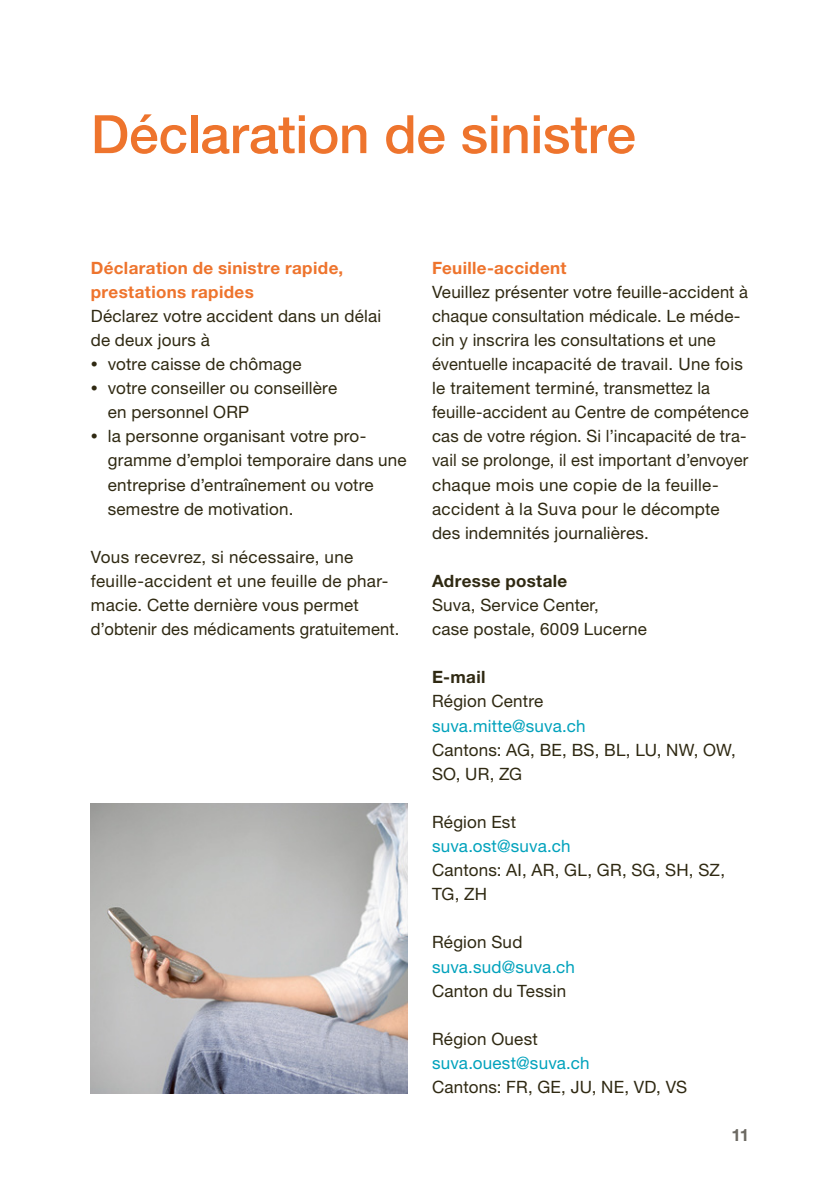
<style>
.page{position:relative;width:840px;height:1191px;background:#fff}
.page>*{position:absolute;margin:0;border:0;box-sizing:border-box;transform-origin:0 0}
.t1{font:500 53px "Helvetica Neue LT Std";letter-spacing:-.005em;color:#ee742d}
.t2{font:17px/24px "Helvetica Neue LT Std";letter-spacing:.01em;color:#2f2912}
.t3{font:17px "Helvetica Neue LT Std";letter-spacing:.01em;color:#00a2bc}
.t4{font:700 17px/24px "Helvetica Neue LT Std";letter-spacing:.02em;color:#ee742d}
.t5{font:700 17px "Helvetica Neue LT Std";letter-spacing:.02em;color:#2f2912}
.t6{font:700 17px "Helvetica Neue LT Std";color:#6d6a63}
.s1{font-size:14px}
</style>
<div class="page">
<img style="left:91px;top:804px;width:316px;height:289px">
<h1 class="t1" style="left:91px;top:103px;width:546px">Déclaration de sinistre</h1>
<p class="t4" style="left:91px;top:255px;width:254px">Déclaration de sinistre rapide, prestations rapides</p>
<p class="t2" style="left:91px;top:303px;width:292px">Déclarez votre accident dans un délai de deux jours à</p>
<p class="t2" style="left:91px;top:352px;width:212px"><span class="s1">•</span> votre caisse de chômage</p>
<p class="t2" style="left:108px;top:376px;width:231px;text-indent:-17px"><span class="s1">•</span> votre conseiller ou conseillère en personnel ORP</p>
<p class="t2" style="left:108px;top:424px;width:300px;text-indent:-17px"><span class="s1">•</span> la personne organisant votre pro&shy;gramme d’emploi temporaire dans une entreprise d’entraînement ou votre semestre de motivation.</p>
<p class="t2" style="left:91px;top:544px;width:310px">Vous recevrez, si nécessaire, une feuille-accident et une feuille de phar&shy;macie. Cette dernière vous permet d’obtenir des médicaments gratuitement.</p>
<p class="t4" style="left:432px;top:255px;width:136px">Feuille-accident</p>
<p class="t2" style="left:432px;top:279px;width:318px">Veuillez présenter votre feuille-accident à chaque consultation médicale. Le méde&shy;cin y inscrira les consultations et une éventuelle incapacité de travail. Une fois le traitement terminé, transmettez la feuille-accident au Centre de compétence cas de votre région. Si l’incapacité de tra&shy;vail se prolonge, il est important d’envoyer chaque mois une copie de la feuille&shy;accident à la Suva pour le décompte des indemnités journalières.</p>
<p class="t5" style="left:432px;top:570px;width:137px">Adresse postale</p>
<p class="t2" style="left:432px;top:593px;width:216px">Suva, Service Center,<br>case postale, 6009 Lucerne</p>
<p class="t5" style="left:432px;top:667px;width:55px">E-mail</p>
<p class="t2" style="left:432px;top:689px;width:113px">Région Centre</p>
<p class="t3" style="left:432px;top:715px;width:155px">suva.mitte@suva.ch</p>
<p class="t2" style="left:432px;top:737px;width:305px">Cantons: AG, BE, BS, BL, LU, NW, OW,<br>SO, UR, ZG</p>
<p class="t2" style="left:432px;top:809px;width:85px">Région Est</p>
<p class="t3" style="left:432px;top:836px;width:140px">suva.ost@suva.ch</p>
<p class="t2" style="left:432px;top:858px;width:294px">Cantons: AI, AR, GL, GR, SG, SH, SZ,<br>TG, ZH</p>
<p class="t2" style="left:432px;top:930px;width:92px">Région Sud</p>
<p class="t3" style="left:432px;top:956px;width:144px">suva.sud@suva.ch</p>
<p class="t2" style="left:432px;top:978px;width:136px">Canton du Tessin</p>
<p class="t2" style="left:432px;top:1026px;width:107px">Région Ouest</p>
<p class="t3" style="left:432px;top:1052px;width:159px">suva.ouest@suva.ch</p>
<p class="t2" style="left:432px;top:1074px;width:256px">Cantons: FR, GE, JU, NE, VD, VS</p>
<p class="t6" style="left:731px;top:1124px;width:19px">11</p>
</div>
